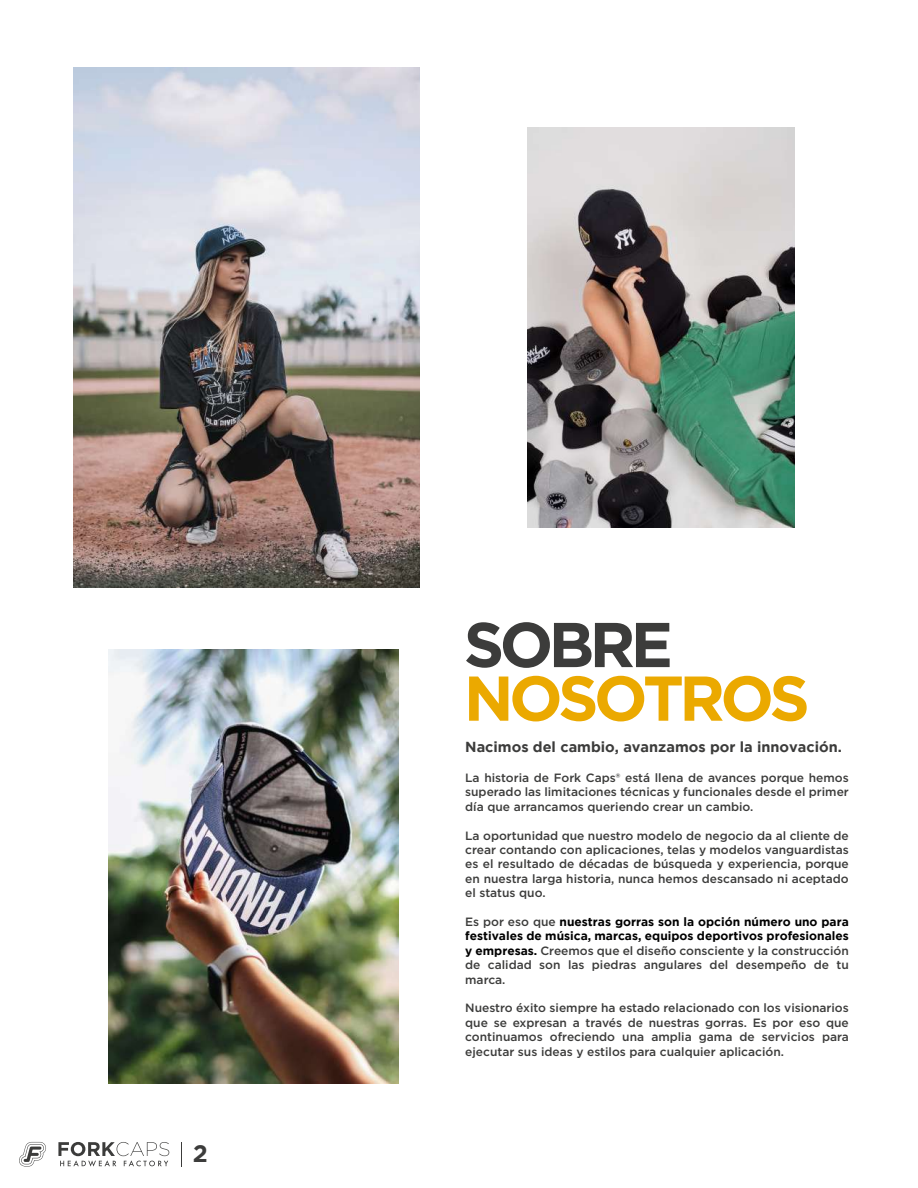
<style>
.page{position:relative;width:918px;height:1188px;background:#fff}
.page>*{position:absolute;margin:0;border:0;box-sizing:border-box;transform-origin:0 0}
.t1{font:700 63.15px "Gotham";letter-spacing:-.075em;color:#eba900}
.t2{font:700 63.15px "Gotham";letter-spacing:-.075em;color:#3c3c3b}
.t3{font:700 24.15px "Gotham";color:#3c3c3b}
.t4{font:700 14.55px "Gotham";color:#3c3c3b}
.t5{font:500 12px/14.4px "Gotham";color:#3c3c3b;text-align:justify}
.s1{font-weight:700;color:#000}
</style>
<div class="page">
<img style="left:73px;top:68px;width:347px;height:519px">
<img style="left:527px;top:127px;width:268px;height:401px">
<img style="left:108px;top:649px;width:290px;height:435px">
<svg style="left:19px;top:1142px;width:27px;height:25px"></svg>
<svg style="left:58px;top:1142px;width:111px;height:25px"></svg>
<svg style="left:181px;top:1142px;width:1px;height:25px"></svg>
<h2 class="t3" style="left:193px;top:1140px;width:17px">2</h2>
<h1 class="t2" style="left:464px;top:608px;width:211px">SOBRE</h1>
<h1 class="t1" style="left:464px;top:662px;width:348px">NOSOTROS</h1>
<p class="t4" style="left:465px;top:738px;width:378px">Nacimos del cambio, avanzamos por la innovación.</p>
<p class="t5" style="left:465px;top:770px;width:385px">La historia de Fork Caps® está llena de avances porque hemos superado las limitaciones técnicas y funcionales desde el primer día que arrancamos queriendo crear un cambio.</p>
<p class="t5" style="left:465px;top:828px;width:385px">La oportunidad que nuestro modelo de negocio da al cliente de crear contando con aplicaciones, telas y modelos vanguardistas es el resultado de décadas de búsqueda y experiencia, porque en nuestra larga historia, nunca hemos descansado ni aceptado el status quo.</p>
<p class="t5" style="left:465px;top:914px;width:385px">Es por eso que <span class="s1">nuestras gorras son la opción número uno para festivales de música, marcas, equipos deportivos profesionales y empresas.</span> Creemos que el diseño consciente y la construcción de calidad son las piedras angulares del desempeño de tu marca.</p>
<p class="t5" style="left:465px;top:1001px;width:385px">Nuestro éxito siempre ha estado relacionado con los visionarios que se expresan a través de nuestras gorras. Es por eso que continuamos ofreciendo una amplia gama de servicios para ejecutar sus ideas y estilos para cualquier aplicación.</p>
</div>
